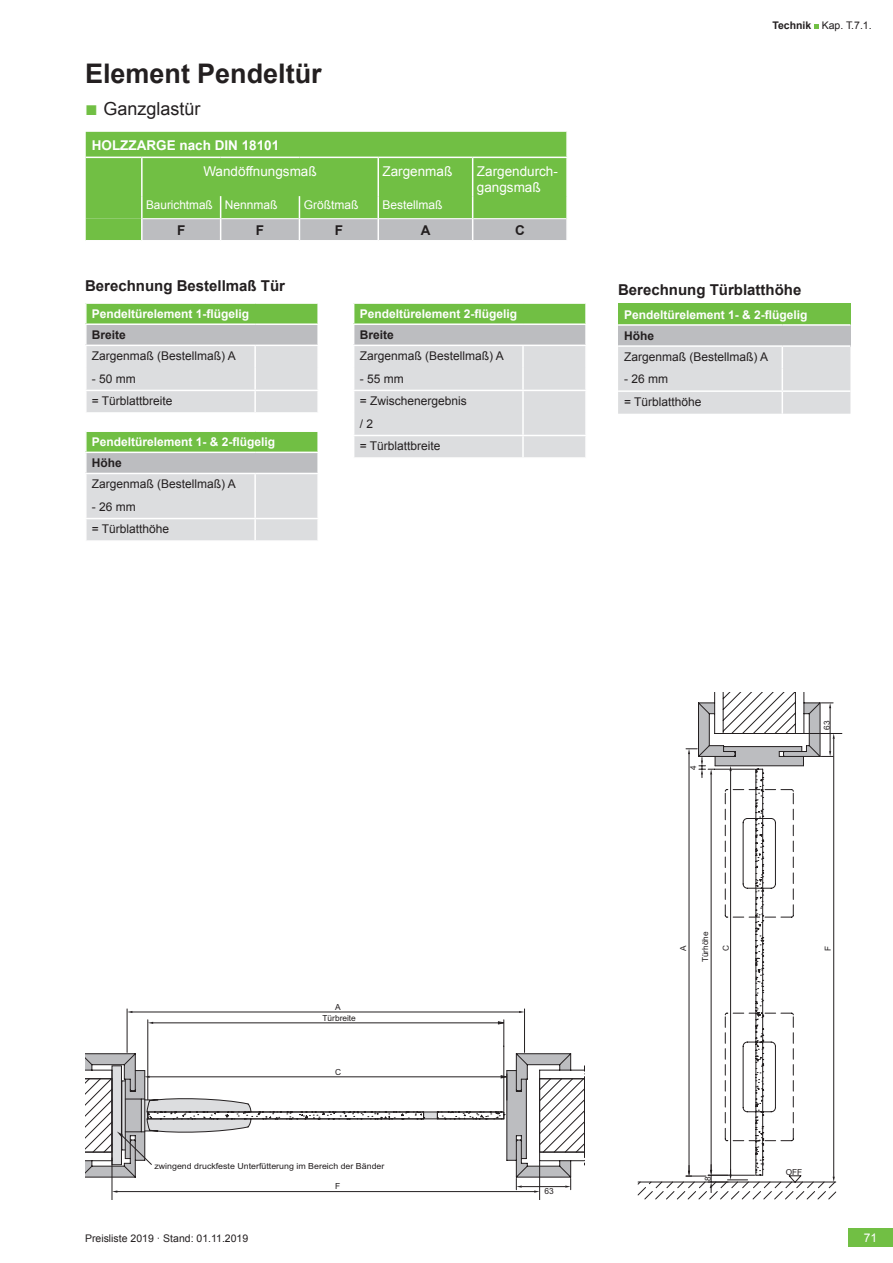
<style>
.page{position:relative;width:893px;height:1263px;background:#fff}
.page>*{position:absolute;margin:0;border:0;box-sizing:border-box;transform-origin:0 0}
.t1{font:700 27px "Arial";color:#231f20}
.t2{font:18px "Arial";color:#231f20}
.t3{font:700 15px "Arial";color:#231f20}
.t4{font:13.5px/16.2px "Arial";color:#fff}
.t5{font:700 13.5px "Arial";color:#fff}
.t6{font:700 13.5px "Arial";color:#231f20}
.t7{font:12px/22.5px "Arial";color:#231f20}
.t8{font:700 12px "Arial";color:#fff}
.t9{font:12px "Arial";color:#fff}
.t10{font:700 12px "Arial";color:#231f20}
.t11{font:10.5px "Arial";color:#231f20}
.t12{font:8.4px "Arial";color:#231f20;scale:1.06 1}
.t13{font:8.4px "Arial";color:#231f20}
.t14{font:8.25px "Arial";color:#231f20}
.s1{font-size:21px;color:#71bf44}
.s2{font-weight:700}
</style>
<div class="page">
<div style="left:848px;top:1229px;width:45px;height:18px;background:#71bf44"></div>
<svg style="left:814px;top:24px;width:5px;height:5px"></svg>
<svg style="left:637px;top:693px;width:206px;height:506px"></svg>
<hr style="left:833px;top:739px;width:1px;height:438px;background:#231f20">
<hr style="left:804px;top:733px;width:38px;height:1px;background:#231f20">
<hr style="left:153px;top:1022px;width:345px;height:1px;background:#231f20">
<hr style="left:504px;top:1046px;width:1px;height:65px;background:#231f20">
<svg style="left:498px;top:1020px;width:7px;height:26px"></svg>
<hr style="left:148px;top:1020px;width:1px;height:80px;background:#231f20">
<hr style="left:132px;top:1012px;width:387px;height:1px;background:#231f20">
<hr style="left:524px;top:1009px;width:1px;height:43px;background:#231f20">
<hr style="left:127px;top:1009px;width:1px;height:43px;background:#231f20">
<svg style="left:85px;top:1054px;width:500px;height:145px"></svg>
<div style="left:86px;top:431px;width:232px;height:21px;background:#71bf44"></div>
<div style="left:86px;top:452px;width:232px;height:21px;background:#bcbdc0"></div>
<div style="left:87px;top:474px;width:230px;height:66px;background:#dcdddf"></div>
<hr style="left:85px;top:430px;width:170px;height:2px;background:#fff">
<hr style="left:85px;top:432px;width:2px;height:20px;background:#fff">
<hr style="left:255px;top:430px;width:64px;height:2px;background:#fff">
<hr style="left:317px;top:432px;width:2px;height:20px;background:#fff">
<hr style="left:85px;top:452px;width:170px;height:1px;background:#fff">
<hr style="left:85px;top:453px;width:2px;height:20px;background:#fff">
<hr style="left:255px;top:452px;width:64px;height:1px;background:#fff">
<hr style="left:317px;top:453px;width:2px;height:20px;background:#fff">
<hr style="left:254px;top:519px;width:2px;height:21px;background:#fff">
<hr style="left:254px;top:474px;width:2px;height:22px;background:#fff">
<hr style="left:254px;top:496px;width:2px;height:22px;background:#fff">
<hr style="left:85px;top:518px;width:170px;height:1px;background:#fff">
<hr style="left:255px;top:518px;width:64px;height:1px;background:#fff">
<div style="left:86px;top:303px;width:232px;height:21px;background:#71bf44"></div>
<div style="left:86px;top:324px;width:232px;height:21px;background:#bcbdc0"></div>
<div style="left:87px;top:346px;width:230px;height:66px;background:#dcdddf"></div>
<hr style="left:85px;top:302px;width:170px;height:2px;background:#fff">
<svg style="left:86px;top:304px;width:1px;height:19px"></svg>
<hr style="left:255px;top:302px;width:64px;height:2px;background:#fff">
<svg style="left:317px;top:304px;width:1px;height:19px"></svg>
<hr style="left:85px;top:323px;width:170px;height:2px;background:#fff">
<hr style="left:85px;top:325px;width:2px;height:20px;background:#fff">
<hr style="left:255px;top:323px;width:64px;height:2px;background:#fff">
<hr style="left:317px;top:325px;width:2px;height:20px;background:#fff">
<hr style="left:254px;top:391px;width:2px;height:21px;background:#fff">
<hr style="left:254px;top:346px;width:2px;height:22px;background:#fff">
<hr style="left:254px;top:368px;width:2px;height:22px;background:#fff">
<hr style="left:85px;top:390px;width:170px;height:1px;background:#fff">
<hr style="left:255px;top:390px;width:64px;height:1px;background:#fff">
<svg style="left:353px;top:304px;width:233px;height:153px;background:#cbd6c8"></svg>
<hr style="left:522px;top:368px;width:2px;height:22px;background:#fff">
<hr style="left:585px;top:368px;width:2px;height:22px;background:#fff">
<hr style="left:353px;top:390px;width:170px;height:1px;background:#fff">
<hr style="left:523px;top:390px;width:64px;height:1px;background:#fff">
<svg style="left:86px;top:132px;width:481px;height:109px;background:#82c05f"></svg>
<hr style="left:566px;top:219px;width:2px;height:21px;background:#fff">
<hr style="left:142px;top:240px;width:79px;height:1px;background:#fff">
<hr style="left:221px;top:240px;width:78px;height:1px;background:#fff">
<hr style="left:299px;top:240px;width:79px;height:1px;background:#fff">
<hr style="left:378px;top:240px;width:95px;height:1px;background:#fff">
<hr style="left:473px;top:240px;width:95px;height:1px;background:#fff">
<div style="left:618px;top:304px;width:232px;height:21px;background:#71bf44"></div>
<div style="left:618px;top:325px;width:232px;height:21px;background:#bcbdc0"></div>
<hr style="left:618px;top:324px;width:164px;height:2px;background:#fff">
<hr style="left:782px;top:324px;width:68px;height:2px;background:#fff">
<hr style="left:618px;top:345px;width:164px;height:2px;background:#fff">
<hr style="left:782px;top:345px;width:68px;height:2px;background:#fff">
<div style="left:618px;top:346px;width:232px;height:68px;background:#dcdddf"></div>
<hr style="left:618px;top:390px;width:164px;height:2px;background:#fff">
<hr style="left:782px;top:390px;width:68px;height:2px;background:#fff">
<h1 class="t1" style="left:85px;top:56px;width:238px">Element Pendeltür</h1>
<h2 class="t2" style="left:85px;top:97px;width:117px"><span class="s1">■</span> Ganzglastür</h2>
<p class="t5" style="left:92px;top:136px;width:189px">HOLZZARGE nach DIN 18101</p>
<p class="t4" style="left:203px;top:163px;width:115px">Wandöffnungsmaß</p>
<p class="t4" style="left:382px;top:163px;width:71px">Zargenmaß</p>
<p class="t4" style="left:477px;top:163px;width:83px">Zargendurch&shy;gangsmaß</p>
<p class="t9" style="left:146px;top:197px;width:133px">Baurichtmaß Nennmaß</p>
<p class="t9" style="left:304px;top:197px;width:56px">Größtmaß</p>
<p class="t9" style="left:382px;top:197px;width:62px">Bestellmaß</p>
<p class="t6" style="left:177px;top:221px;width:10px">F</p>
<p class="t6" style="left:256px;top:221px;width:10px">F</p>
<p class="t6" style="left:335px;top:221px;width:10px">F</p>
<p class="t6" style="left:421px;top:221px;width:11px">A</p>
<p class="t6" style="left:515px;top:221px;width:11px">C</p>
<p class="t3" style="left:85px;top:276px;width:202px">Berechnung Bestellmaß Tür</p>
<p class="t8" style="left:92px;top:306px;width:159px">Pendeltürelement 1-flügelig</p>
<p class="t10" style="left:92px;top:327px;width:36px">Breite</p>
<p class="t7" style="left:92px;top:345px;width:146px">Zargenmaß (Bestellmaß) A</p>
<p class="t7" style="left:92px;top:367px;width:82px">- 50 mm<br>= Türblattbreite</p>
<p class="t8" style="left:92px;top:434px;width:185px">Pendeltürelement 1- &amp; 2-flügelig</p>
<p class="t10" style="left:92px;top:455px;width:31px">Höhe</p>
<p class="t7" style="left:92px;top:473px;width:146px">Zargenmaß (Bestellmaß) A</p>
<p class="t7" style="left:92px;top:495px;width:79px">- 26 mm<br>= Türblatthöhe</p>
<p class="t8" style="left:360px;top:306px;width:159px">Pendeltürelement 2-flügelig</p>
<p class="t10" style="left:360px;top:327px;width:36px">Breite</p>
<p class="t7" style="left:360px;top:345px;width:146px">Zargenmaß (Bestellmaß) A</p>
<p class="t7" style="left:360px;top:367px;width:109px">- 55 mm<br>= Zwischenergebnis / 2<br>= Türblattbreite</p>
<p class="t11" style="left:772px;top:18px;width:101px"><span class="s2">Technik</span> Kap. T.7.1.</p>
<p class="t3" style="left:618px;top:280px;width:185px">Berechnung Türblatthöhe</p>
<p class="t8" style="left:624px;top:306px;width:185px">Pendeltürelement 1- &amp; 2-flügelig</p>
<p class="t10" style="left:624px;top:327px;width:31px">Höhe</p>
<p class="t7" style="left:624px;top:345px;width:146px">Zargenmaß (Bestellmaß) A</p>
<p class="t7" style="left:624px;top:368px;width:79px">- 26 mm<br>= Türblatthöhe</p>
<p class="t13" style="left:335px;top:1002px;width:7px">A</p>
<p class="t13" style="left:322px;top:1012px;width:35px">Türbreite</p>
<p class="t13" style="left:335px;top:1066px;width:8px">C</p>
<p class="t12" style="left:154px;top:1160px;width:219px">zwingend druckfeste Unterfütterung im Bereich der Bänder</p>
<p class="t13" style="left:335px;top:1180px;width:7px">F</p>
<p class="t13" style="left:544px;top:1185px;width:11px">63</p>
<p class="t14" style="left:688px;top:770px;width:6px;rotate:-90deg">4</p>
<p class="t14" style="left:678px;top:951px;width:7px;rotate:-90deg">A</p>
<p class="t14" style="left:700px;top:962px;width:32px;rotate:-90deg">Türhöhe</p>
<p class="t14" style="left:721px;top:951px;width:7px;rotate:-90deg">C</p>
<p class="t14" style="left:822px;top:730px;width:11px;rotate:-90deg">63</p>
<p class="t14" style="left:823px;top:951px;width:7px;rotate:-90deg">F</p>
<p class="t14" style="left:702px;top:1181px;width:6px;rotate:-90deg">8</p>
<p class="t14" style="left:786px;top:1166px;width:18px">OFF</p>
<p class="t11" style="left:85px;top:1231px;width:165px">Preisliste 2019 · Stand: 01.11.2019</p>
<p class="t9" style="left:864px;top:1230px;width:15px">71</p>
</div>
